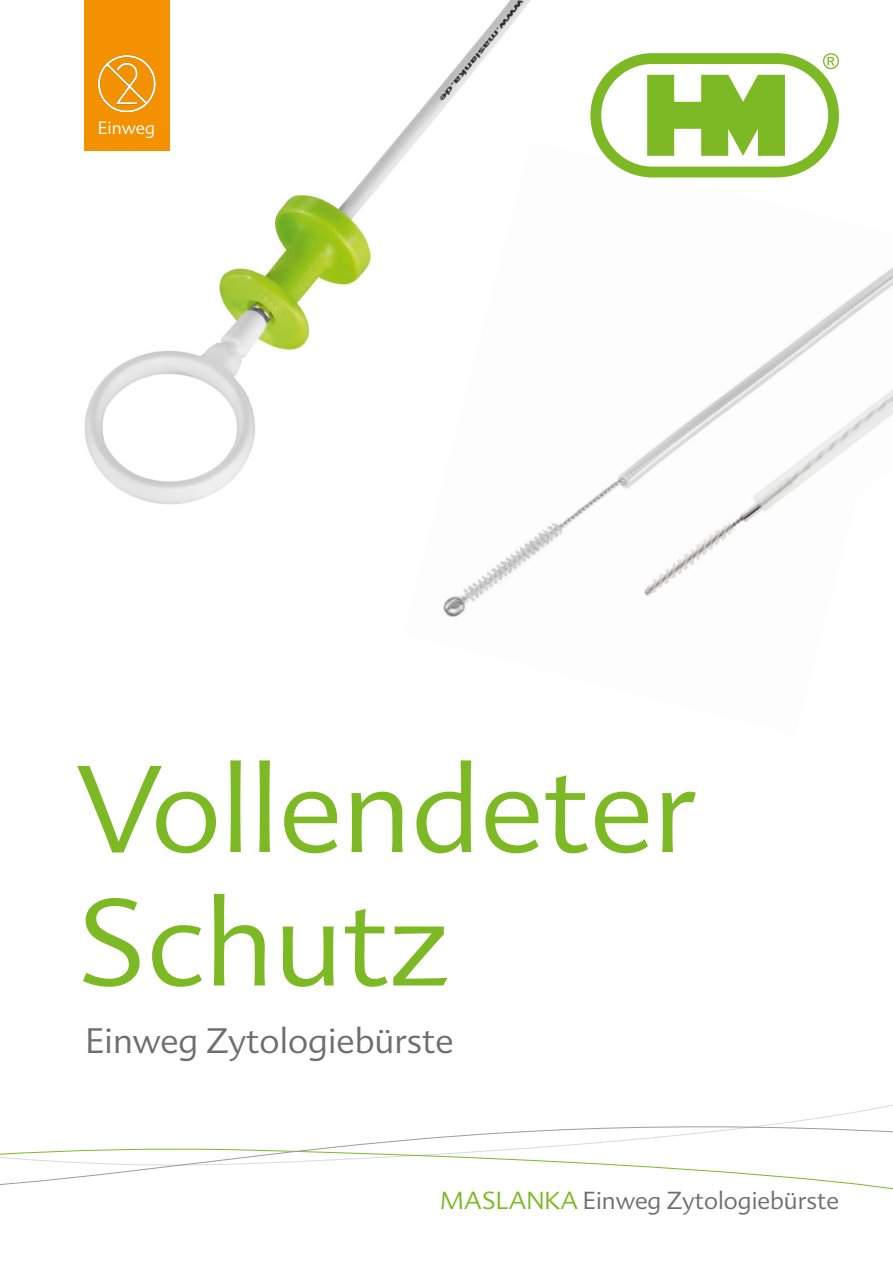
<style>
.page{position:relative;width:893px;height:1263px;background:#fff}
.page>*{position:absolute;margin:0;border:0;box-sizing:border-box;transform-origin:0 0}
.t1{font:300 120px/133.5px "Advert";color:#7cb924}
.t2{font:300 34.5px "Advert";color:#6e6e6e}
.t3{font:300 24px "Advert";color:#6e6e6e}
.t4{font:300 17.55px "Advert";color:#fff}
.s1{color:#7cb924}
</style>
<div class="page">
<img style="left:84px;top:0;width:446px;height:505px">
<svg style="left:0;top:1104px;width:893px;height:86px"></svg>
<div style="left:84px;top:0;width:85px;height:151px;background:#f39100"></div>
<img style="left:98px;top:55px;width:58px;height:57px">
<img style="left:404px;top:141px;width:489px;height:477px">
<img style="left:566px;top:363px;width:327px;height:255px">
<svg style="left:590px;top:53px;width:249px;height:124px"></svg>
<p class="t4" style="left:98px;top:117px;width:59px">Einweg</p>
<h1 class="t1" style="left:76px;top:744px;width:622px">Vollendeter<br>Schutz</h1>
<h2 class="t2" style="left:86px;top:1021px;width:370px">Einweg Zytologiebürste</h2>
<p class="t3" style="left:440px;top:1187px;width:400px"><span class="s1">MASLANKA</span> Einweg Zytologiebürste</p>
</div>
